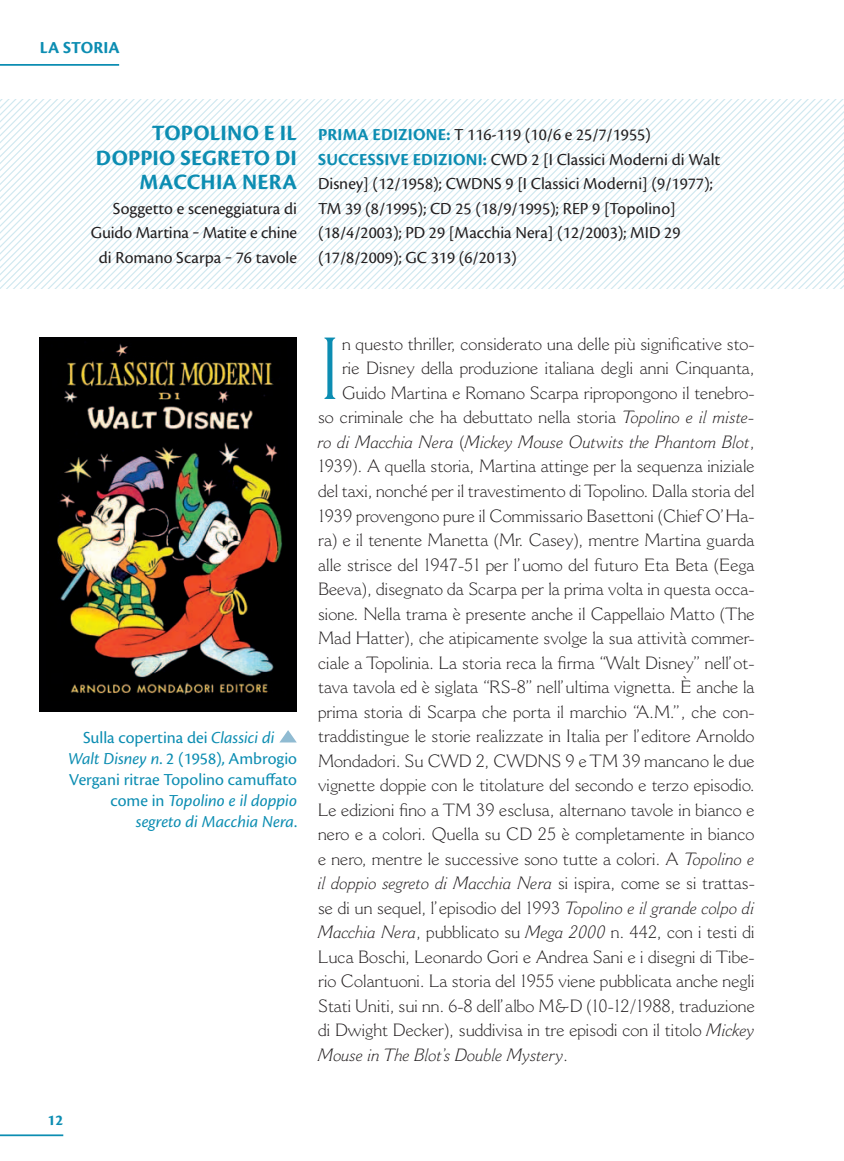
<style>
.page{position:relative;width:844px;height:1161px;background:#fff}
.page>*{position:absolute;margin:0;border:0;box-sizing:border-box;transform-origin:0 0}
.t1{font:300 86.62px "Cantoria MT Std";color:#0c8db2}
.t2{font:700 22.75px/24.5px "Cronos Pro";letter-spacing:.015em;color:#0c8db2;text-align:right}
.t3{font:300 17.5px "Cantoria MT Std";letter-spacing:.005em;color:#231f20}
.t4{font:17.5px/24.5px "Cronos Pro";color:#231f20;text-align:right}
.t5{font:italic 300 17.5px "Cantoria MT Std";letter-spacing:.005em;color:#231f20}
.t6{font:17.5px "Cronos Pro";color:#0c8db2}
.t7{font:italic 17.5px "Cronos Pro";color:#0c8db2}
.t8{font:700 17.5px "Cronos Pro";letter-spacing:.015em;color:#0c8db2}
.t9{font:700 15.75px "Cronos Pro";color:#0c8db2}
.s1{font-weight:700;color:#0c8db2}
.s2{font-style:italic}
.s3{font-style:normal}
</style>
<div class="page">
<hr style="left:0;top:1134px;width:63px;height:2px;background:#0c8db2">
<svg style="left:0;top:100px;width:843px;height:7px"></svg>
<svg style="left:0;top:107px;width:843px;height:7px"></svg>
<svg style="left:0;top:114px;width:843px;height:7px"></svg>
<svg style="left:0;top:121px;width:843px;height:7px"></svg>
<svg style="left:0;top:128px;width:843px;height:7px"></svg>
<svg style="left:0;top:135px;width:843px;height:7px"></svg>
<svg style="left:0;top:142px;width:843px;height:7px"></svg>
<svg style="left:0;top:149px;width:843px;height:7px"></svg>
<svg style="left:0;top:156px;width:843px;height:7px"></svg>
<svg style="left:0;top:163px;width:843px;height:7px"></svg>
<svg style="left:0;top:170px;width:843px;height:7px"></svg>
<svg style="left:0;top:177px;width:843px;height:6px"></svg>
<svg style="left:0;top:183px;width:843px;height:7px"></svg>
<svg style="left:0;top:190px;width:843px;height:7px"></svg>
<svg style="left:0;top:197px;width:843px;height:7px"></svg>
<svg style="left:0;top:204px;width:843px;height:7px"></svg>
<svg style="left:0;top:211px;width:843px;height:7px"></svg>
<svg style="left:0;top:218px;width:843px;height:7px"></svg>
<svg style="left:0;top:225px;width:843px;height:7px"></svg>
<svg style="left:0;top:232px;width:843px;height:7px"></svg>
<svg style="left:0;top:239px;width:843px;height:7px"></svg>
<svg style="left:0;top:246px;width:843px;height:43px"></svg>
<hr style="left:0;top:64px;width:119px;height:2px;background:#0c8db2">
<img style="left:40px;top:337px;width:257px;height:374px">
<svg style="left:280px;top:730px;width:17px;height:12px"></svg>
<p class="t8" style="left:40px;top:38px;width:81px">LA STORIA</p>
<h2 class="t2" style="left:96px;top:121px;width:202px">TOPOLINO E IL<br>DOPPIO SEGRETO DI<br>MACCHIA NERA</h2>
<p class="t4" style="left:91px;top:196px;width:207px">Soggetto e sceneggiatura di<br>Guido Martina ‒ Matite e chine di Romano Scarpa ‒ 76 tavole</p>
<p class="t4" style="left:318px;top:123px;width:404px;text-align:left"><span class="s1">PRIMA EDIZIONE:</span> T 116-119 (10/6 e 25/7/1955)<br><span class="s1">SUCCESSIVE EDIZIONI:</span> CWD 2 [I Classici Moderni di Walt Disney] (12/1958); CWDNS 9 [I Classici Moderni] (9/1977); TM 39 (8/1995); CD 25 (18/9/1995); REP 9 [Topolino] (18/4/2003); PD 29 [Macchia Nera] (12/2003); MID 29 (17/8/2009); GC 319 (6/2013)</p>
<p class="t6" style="left:83px;top:727px;width:193px">Sulla copertina dei <span class="s2">Classici di</span></p>
<p class="t6" style="left:68px;top:748px;width:230px"><span class="s2">Walt Disney n</span>. 2 (1958), Ambrogio</p>
<p class="t6" style="left:69px;top:769px;width:229px">Vergani ritrae Topolino camuffato</p>
<p class="t7" style="left:110px;top:790px;width:188px"><span class="s3">come in</span> Topolino e il doppio</p>
<p class="t7" style="left:136px;top:811px;width:163px">segreto di Macchia Nera<span class="s3">.</span></p>
<p class="t9" style="left:48px;top:1110px;width:17px">12</p>
<h1 class="t1" style="left:318px;top:316px;width:25px">I</h1>
<p class="t3" style="left:342px;top:333px;width:414px">n questo thriller, considerato una delle più significative sto-</p>
<p class="t3" style="left:342px;top:358px;width:414px">rie Disney della produzione italiana degli anni Cinquanta,</p>
<p class="t3" style="left:342px;top:382px;width:414px">Guido Martina e Romano Scarpa ripropongono il tenebro-</p>
<p class="t3" style="left:318px;top:407px;width:438px">so criminale che ha debuttato nella storia <span class="s2">Topolino e il miste-</span></p>
<p class="t5" style="left:318px;top:431px;width:438px">ro di Macchia Nera <span class="s3">(</span>Mickey Mouse Outwits the Phantom Blot<span class="s3">,</span></p>
<p class="t3" style="left:318px;top:456px;width:438px">1939). A quella storia, Martina attinge per la sequenza iniziale</p>
<p class="t3" style="left:318px;top:480px;width:438px">del taxi, nonché per il travestimento di Topolino. Dalla storia del</p>
<p class="t3" style="left:318px;top:505px;width:438px">1939 provengono pure il Commissario Basettoni (Chief O’Ha-</p>
<p class="t3" style="left:318px;top:529px;width:438px">ra) e il tenente Manetta (Mr. Casey), mentre Martina guarda</p>
<p class="t3" style="left:318px;top:554px;width:438px">alle strisce del 1947-51 per l’uomo del futuro Eta Beta (Eega</p>
<p class="t3" style="left:318px;top:578px;width:438px">Beeva), disegnato da Scarpa per la prima volta in questa occa-</p>
<p class="t3" style="left:318px;top:603px;width:438px">sione. Nella trama è presente anche il Cappellaio Matto (The</p>
<p class="t3" style="left:318px;top:627px;width:438px">Mad Hatter), che atipicamente svolge la sua attività commer-</p>
<p class="t3" style="left:318px;top:652px;width:438px">ciale a Topolinia. La storia reca la firma “Walt Disney” nell’ot-</p>
<p class="t3" style="left:318px;top:676px;width:438px">tava tavola ed è siglata “RS-8” nell’ultima vignetta. È anche la</p>
<p class="t3" style="left:318px;top:701px;width:438px">prima storia di Scarpa che porta il marchio “A.M.”, che con-</p>
<p class="t3" style="left:318px;top:725px;width:438px">traddistingue le storie realizzate in Italia per l’editore Arnoldo</p>
<p class="t3" style="left:318px;top:750px;width:438px">Mondadori. Su CWD 2, CWDNS 9 e TM 39 mancano le due</p>
<p class="t3" style="left:318px;top:774px;width:438px">vignette doppie con le titolature del secondo e terzo episodio.</p>
<p class="t3" style="left:318px;top:799px;width:438px">Le edizioni fino a TM 39 esclusa, alternano tavole in bianco e</p>
<p class="t3" style="left:318px;top:823px;width:438px">nero e a colori. Quella su CD 25 è completamente in bianco</p>
<p class="t3" style="left:318px;top:848px;width:438px">e nero, mentre le successive sono tutte a colori. A <span class="s2">Topolino e</span></p>
<p class="t5" style="left:318px;top:872px;width:438px">il doppio segreto di Macchia Nera <span class="s3">si ispira, come se si trattas-</span></p>
<p class="t3" style="left:318px;top:897px;width:438px">se di un sequel, l’episodio del 1993 <span class="s2">Topolino e il grande colpo di</span></p>
<p class="t3" style="left:318px;top:921px;width:438px"><span class="s2">Macchia Nera</span>, pubblicato su <span class="s2">Mega 2000</span> n. 442, con i testi di</p>
<p class="t3" style="left:318px;top:946px;width:438px">Luca Boschi, Leonardo Gori e Andrea Sani e i disegni di Tibe-</p>
<p class="t3" style="left:318px;top:970px;width:438px">rio Colantuoni. La storia del 1955 viene pubblicata anche negli</p>
<p class="t3" style="left:318px;top:995px;width:438px">Stati Uniti, sui nn. 6-8 dell’albo M&amp;D (10-12/1988, traduzione</p>
<p class="t3" style="left:318px;top:1019px;width:438px">di Dwight Decker), suddivisa in tre episodi con il titolo <span class="s2">Mickey</span></p>
<p class="t5" style="left:318px;top:1044px;width:251px">Mouse in The Blot’s Double Mystery<span class="s3">.</span></p>
</div>
